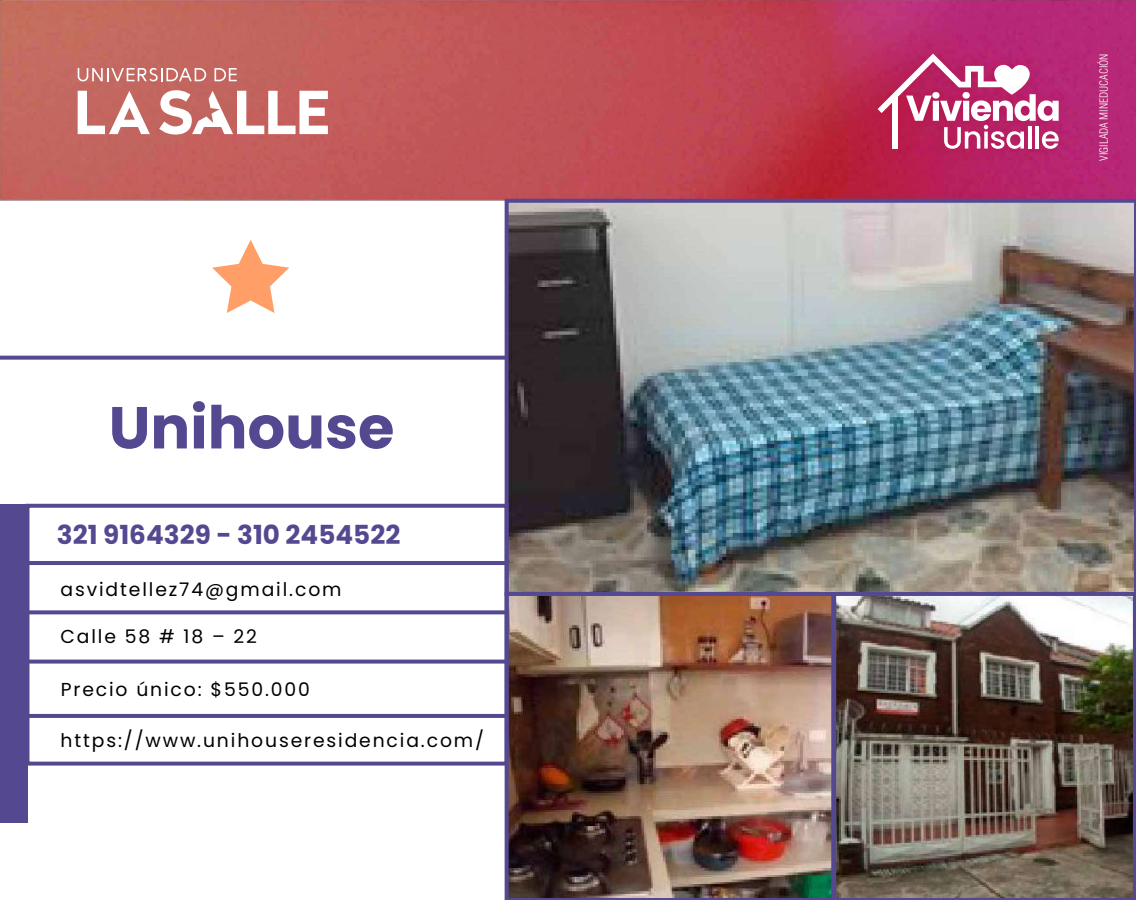
<style>
.page{position:relative;width:1136px;height:900px;background:#fff}
.page>*{position:absolute;margin:0;border:0;box-sizing:border-box;transform-origin:0 0}
.t1{font:700 59.1px "Poppins";color:#544991}
.t2{font:700 26.25px "Poppins";color:#544991}
.t3{font:18.75px "Poppins";letter-spacing:.1em;color:#000}
.t4{font:300 condensed 11.02px "Helvetica LT Std";color:#fff}
</style>
<div class="page">
<svg style="left:212px;top:240px;width:77px;height:73px"></svg>
<img style="left:0;top:0;width:1136px;height:201px">
<img style="left:859px;top:36px;width:217px;height:131px">
<svg style="left:877px;top:54px;width:181px;height:95px"></svg>
<svg style="left:78px;top:91px;width:72px;height:43px"></svg>
<svg style="left:159px;top:90px;width:169px;height:45px"></svg>
<svg style="left:78px;top:68px;width:128px;height:13px"></svg>
<svg style="left:214px;top:68px;width:23px;height:13px"></svg>
<img style="left:504px;top:199px;width:632px;height:393px">
<img style="left:504px;top:592px;width:328px;height:308px">
<img style="left:832px;top:592px;width:304px;height:308px">
<hr style="left:27px;top:561px;width:481px;height:4px;background:#544991">
<svg style="left:30px;top:610px;width:473px;height:4px;background:#63599b"></svg>
<svg style="left:30px;top:660px;width:473px;height:4px;background:#655b9c"></svg>
<hr style="left:27px;top:714px;width:481px;height:4px;background:#544991">
<svg style="left:0;top:356px;width:508px;height:4px;background:#62589a"></svg>
<div style="left:25px;top:504px;width:483px;height:262px;border:4px solid #544991"></div>
<div style="left:0;top:504px;width:27px;height:319px;background:#544991"></div>
<h1 class="t1" style="left:109px;top:393px;width:287px">Unihouse</h1>
<h2 class="t2" style="left:57px;top:519px;width:345px">321 9164329 - 310 2454522</h2>
<p class="t3" style="left:61px;top:578px;width:282px">asvidtellez74@gmail.com</p>
<p class="t3" style="left:61px;top:626px;width:198px">Calle 58 # 18 – 22</p>
<p class="t3" style="left:61px;top:679px;width:251px">Precio único: $550.000</p>
<p class="t3" style="left:61px;top:730px;width:425px">https://www.unihouseresidencia.com/</p>
<p class="t4" style="left:1096px;top:161px;width:109px;rotate:-90deg">VIGILADA MINEDUCACIÓN</p>
</div>
